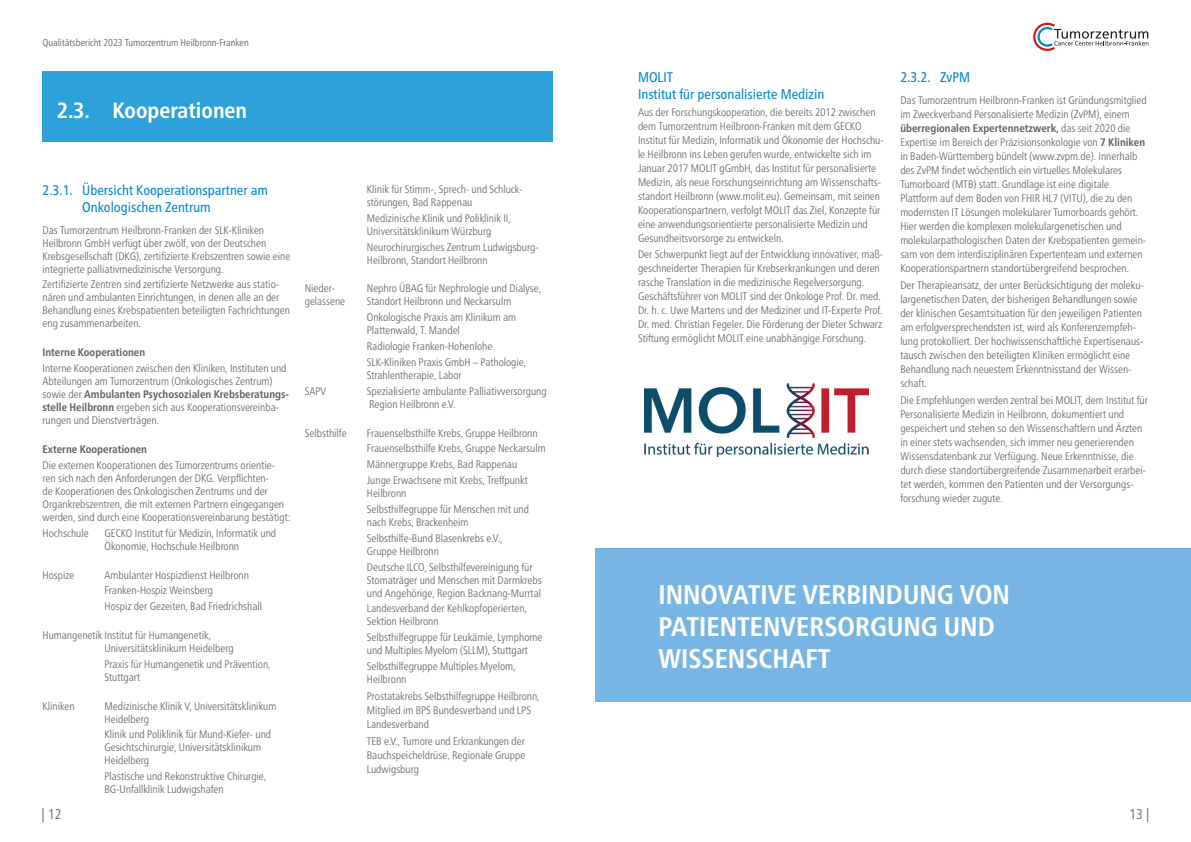
<style>
.page{position:relative;width:1191px;height:842px;background:#fff}
.page>*{position:absolute;margin:0;border:0;box-sizing:border-box;transform-origin:0 0}
.t1{font:700 condensed 27px/32.4px "Frutiger Neue LTW1 G";color:#fff}
.t2{font:700 condensed 22px "Frutiger Neue LTW1 G";color:#fff}
.t3{font:condensed 14px/17px "Frutiger Neue LTW1 G";color:#0089cf}
.t4{font:300 condensed 14px "Frutiger Neue LTW1 G";color:#57585a}
.t5{font:300 condensed 11px/14px "Frutiger Neue LTW1 G";color:#636366}
.t6{font:700 condensed 11px "Frutiger Neue LTW1 G";color:#636366}
.t7{font:300 condensed 10px "Frutiger Neue LTW1 G";color:#57585a}
.s1{font-weight:700}
</style>
<div class="page">
<div style="left:43px;top:71px;width:510px;height:71px;background:#2ca1da"></div>
<img style="left:644px;top:384px;width:224px;height:73px">
<div style="left:595px;top:549px;width:596px;height:153px;background:#77b6e4"></div>
<svg style="left:1033px;top:23px;width:115px;height:28px"></svg>
<p class="t7" style="left:43px;top:35px;width:208px">Qualitätsbericht 2023 Tumorzentrum Heilbronn-Franken</p>
<h2 class="t2" style="left:57px;top:93px;width:192px">2.3. Kooperationen</h2>
<p class="t3" style="left:82px;top:181px;width:187px;text-indent:-40px">2.3.1. Übersicht Kooperationspartner am<br>Onkologischen Zentrum</p>
<p class="t5" style="left:43px;top:222px;width:249px;line-height:13px">Das Tumorzentrum Heilbronn-Franken der SLK-Kliniken Heilbronn GmbH verfügt über zwölf, von der Deutschen Krebsgesellschaft (DKG), zertifizierte Krebszentren sowie eine integrierte palliativmedizinische Versorgung.</p>
<p class="t5" style="left:43px;top:277px;width:249px;line-height:13px">Zertifizierte Zentren sind zertifizierte Netzwerke aus statio&shy;nären und ambulanten Einrichtungen, in denen alle an der Behandlung eines Krebspatienten beteiligten Fachrichtungen eng zusammenarbeiten.</p>
<p class="t6" style="left:43px;top:344px;width:104px">Interne Kooperationen</p>
<p class="t5" style="left:43px;top:361px;width:248px;line-height:13px">Interne Kooperationen zwischen den Kliniken, Instituten und Abteilungen am Tumorzentrum (Onkologisches Zentrum) sowie der <span class="s1">Ambulanten Psychosozialen Krebsberatungs&shy;stelle Heilbronn</span> ergeben sich aus Kooperationsvereinba&shy;rungen und Dienstverträgen.</p>
<p class="t6" style="left:43px;top:441px;width:106px">Externe Kooperationen</p>
<p class="t5" style="left:43px;top:458px;width:249px;line-height:13px">Die externen Kooperationen des Tumorzentrums orientie&shy;ren sich nach den Anforderungen der DKG. Verpflichten-<br>de Kooperationen des Onkologischen Zentrums und der Organkrebszentren, die mit externen Partnern eingegangen werden, sind durch eine Kooperationsvereinbarung bestätigt:</p>
<p class="t5" style="left:43px;top:525px;width:48px">Hochschule</p>
<p class="t5" style="left:105px;top:525px;width:173px;line-height:13px">GECKO Institut für Medizin, Informatik und<br>Ökonomie, Hochschule Heilbronn</p>
<p class="t5" style="left:43px;top:567px;width:33px">Hospize</p>
<p class="t5" style="left:105px;top:566px;width:159px;line-height:15.8px">Ambulanter Hospizdienst Heilbronn<br>Franken-Hospiz Weinsberg<br>Hospiz der Gezeiten, Bad Friedrichshall</p>
<p class="t5" style="left:105px;top:628px;width:131px;line-height:13px;text-indent:-62px">Humangenetik Institut für Humangenetik,<br>Universitätsklinikum Heidelberg</p>
<p class="t5" style="left:105px;top:657px;width:167px;line-height:13px">Praxis für Humangenetik und Prävention,<br>Stuttgart</p>
<p class="t5" style="left:43px;top:698px;width:34px">Kliniken</p>
<p class="t5" style="left:105px;top:698px;width:173px;line-height:13px">Medizinische Klinik V, Universitätsklinikum<br>Heidelberg</p>
<p class="t5" style="left:105px;top:726px;width:168px;line-height:13px">Klinik und Poliklinik für Mund-Kiefer- und<br>Gesichtschirurgie, Universitätsklinikum<br>Heidelberg</p>
<p class="t5" style="left:105px;top:768px;width:163px;line-height:13px">Plastische und Rekonstruktive Chirurgie,<br>BG-Unfallklinik Ludwigshafen</p>
<p class="t5" style="left:367px;top:182px;width:157px;line-height:13px">Klinik für Stimm-, Sprech- und Schluck&shy;störungen, Bad Rappenau</p>
<p class="t5" style="left:367px;top:210px;width:145px;line-height:13px">Medizinische Klinik und Poliklinik II,<br>Universitätsklinikum Würzburg</p>
<p class="t5" style="left:367px;top:239px;width:173px;line-height:13px">Neurochirurgisches Zentrum Ludwigsburg-<br>Heilbronn, Standort Heilbronn</p>
<p class="t5" style="left:305px;top:281px;width:32px">Nieder-</p>
<p class="t5" style="left:367px;top:281px;width:176px">Nephro ÜBAG für Nephrologie und Dialyse,</p>
<p class="t5" style="left:305px;top:294px;width:42px">gelassene</p>
<p class="t5" style="left:367px;top:293px;width:151px;line-height:15.8px">Standort Heilbronn und Neckarsulm<br>Onkologische Praxis am Klinikum am</p>
<p class="t5" style="left:367px;top:322px;width:161px;line-height:15.8px">Plattenwald, T. Mandel<br>Radiologie Franken-Hohenlohe<br>SLK-Kliniken Praxis GmbH – Pathologie,</p>
<p class="t5" style="left:367px;top:367px;width:96px">Strahlentherapie, Labor</p>
<p class="t5" style="left:305px;top:383px;width:23px">SAPV</p>
<p class="t5" style="left:367px;top:383px;width:181px;line-height:13px">Spezialisierte ambulante Palliativversorgung<br>Region Heilbronn e.V.</p>
<p class="t5" style="left:305px;top:425px;width:43px">Selbsthilfe</p>
<p class="t5" style="left:367px;top:424px;width:180px;line-height:15.8px">Frauenselbsthilfe Krebs, Gruppe Heilbronn Frauenselbsthilfe Krebs, Gruppe Neckarsulm Männergruppe Krebs, Bad Rappenau<br>Junge Erwachsene mit Krebs, Treffpunkt</p>
<p class="t5" style="left:367px;top:484px;width:164px;line-height:15.8px">Heilbronn<br>Selbsthilfegruppe für Menschen mit und</p>
<p class="t5" style="left:367px;top:513px;width:137px;line-height:15.8px">nach Krebs, Brackenheim<br>Selbsthilfe-Bund Blasenkrebs e.V.,</p>
<p class="t5" style="left:367px;top:542px;width:167px;line-height:15.8px">Gruppe Heilbronn<br>Deutsche ILCO, Selbsthilfevereinigung für</p>
<p class="t5" style="left:367px;top:572px;width:176px;line-height:13px">Stomaträger und Menschen mit Darmkrebs und Angehörige, Region Backnang-Murrtal</p>
<p class="t5" style="left:367px;top:601px;width:162px;line-height:13px">Landesverband der Kehlkopfoperierten,<br>Sektion Heilbronn</p>
<p class="t5" style="left:367px;top:630px;width:177px;line-height:13px">Selbsthilfegruppe für Leukämie, Lymphome und Multiples Myelom (SLLM), Stuttgart</p>
<p class="t5" style="left:367px;top:659px;width:150px;line-height:13px">Selbsthilfegruppe Multiples Myelom,<br>Heilbronn</p>
<p class="t5" style="left:367px;top:688px;width:174px">Prostatakrebs Selbsthilfegruppe Heilbronn,<br>Mitglied im BPS Bundesverband und LPS<br>Landesverband</p>
<p class="t5" style="left:367px;top:733px;width:160px;text-align:justify">TEB e.V., Tumore und Erkrankungen der Bauchspeicheldrüse, Regionale Gruppe Ludwigsburg</p>
<p class="t3" style="left:638px;top:67px;width:188px">MOLIT<br>Institut für personalisierte Medizin</p>
<p class="t5" style="left:638px;top:104px;width:247px">Aus der Forschungskooperation, die bereits 2012 zwischen dem Tumorzentrum Heilbronn-Franken mit dem GECKO Institut für Medizin, Informatik und Ökonomie der Hochschu&shy;le Heilbronn ins Leben gerufen wurde, entwickelte sich im Januar 2017 MOLIT gGmbH, das Institut für personalisierte Medizin, als neue Forschungseinrichtung am Wissenschafts&shy;standort Heilbronn (www.molit.eu). Gemeinsam, mit seinen Kooperationspartnern, verfolgt MOLIT das Ziel, Konzepte für eine anwendungsorientierte personalisierte Medizin und Gesundheitsvorsorge zu entwickeln.</p>
<p class="t5" style="left:638px;top:247px;width:246px">Der Schwerpunkt liegt auf der Entwicklung innovativer, maß&shy;geschneiderter Therapien für Krebserkrankungen und deren rasche Translation in die medizinische Regelversorgung.<br>Geschäftsführer von MOLIT sind der Onkologe Prof. Dr. med.<br>Dr. h. c. Uwe Martens und der Mediziner und IT-Experte Prof.<br>Dr. med. Christian Fegeler. Die Förderung der Dieter Schwarz Stiftung ermöglicht MOLIT eine unabhängige Forschung.</p>
<p class="t3" style="left:900px;top:67px;width:71px">2.3.2. ZvPM</p>
<p class="t5" style="left:900px;top:93px;width:248px">Das Tumorzentrum Heilbronn-Franken ist Gründungsmitglied im Zweckverband Personalisierte Medizin (ZvPM), einem <span class="s1">überregionalen Expertennetzwerk,</span> das seit 2020 die Expertise im Bereich der Präzisionsonkologie von <span class="s1">7 Kliniken </span>in Baden-Württemberg bündelt (www.zvpm.de). Innerhalb des ZvPM findet wöchentlich ein virtuelles Molekulares Tumorboard (MTB) statt. Grundlage ist eine digitale Plattform auf dem Boden von FHIR HL7 (VITU), die zu den modernsten IT Lösungen molekularer Tumorboards gehört.<br>Hier werden die komplexen molekulargenetischen und molekularpathologischen Daten der Krebspatienten gemein&shy;sam von dem interdisziplinären Expertenteam und externen Kooperationspartnern standortübergreifend besprochen.</p>
<p class="t5" style="left:900px;top:277px;width:245px">Der Therapieansatz, der unter Berücksichtigung der moleku&shy;largenetischen Daten, der bisherigen Behandlungen sowie der klinischen Gesamtsituation für den jeweiligen Patienten am erfolgversprechendsten ist, wird als Konferenzempfeh&shy;lung protokolliert. Der hochwissenschaftliche Expertisenaus&shy;tausch zwischen den beteiligten Kliniken ermöglicht eine Behandlung nach neuestem Erkenntnisstand der Wissen&shy;schaft.</p>
<p class="t5" style="left:900px;top:392px;width:249px">Die Empfehlungen werden zentral bei MOLIT, dem Institut für Personalisierte Medizin in Heilbronn, dokumentiert und gespeichert und stehen so den Wissenschaftlern und Ärzten in einer stets wachsenden, sich immer neu generierenden Wissensdatenbank zur Verfügung. Neue Erkenntnisse, die durch diese standortübergreifende Zusammenarbeit erarbei&shy;tet werden, kommen den Patienten und der Versorgungs&shy;forschung wieder zugute.</p>
<h1 class="t1" style="left:658px;top:575px;width:353px">INNOVATIVE VERBINDUNG VON<br>PATIENTENVERSORGUNG UND<br>WISSENSCHAFT</h1>
<p class="t4" style="left:41px;top:804px;width:22px">| 12</p>
<p class="t4" style="left:1129px;top:804px;width:22px">13 |</p>
</div>
